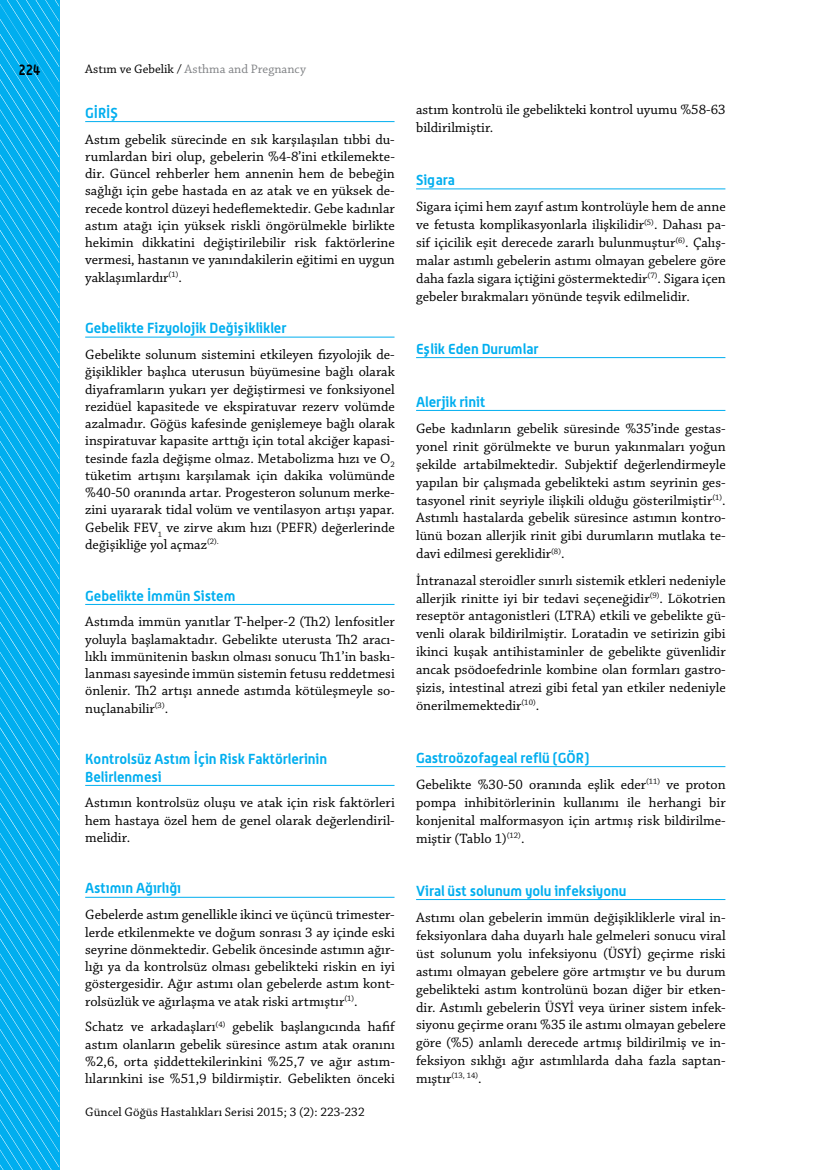
<style>
.page{position:relative;width:830px;height:1170px;background:#fff}
.page>*{position:absolute;margin:0;border:0;box-sizing:border-box;transform-origin:0 0}
.t1{font:700 15px "Alwyn";color:#000;scale:.85 1}
.t2{font:14.25px/17.2px "Chaparral Pro";color:#000;text-align:justify}
.t3{font:700 14.25px/17.2px "Alwyn";color:#00aeef}
.t4{font:12.9px "Chaparral Pro";color:#000}
.t5{font:12.9px "Chaparral Pro";color:#808285}
.s1{color:#000}
</style>
<div class="page">
<hr style="left:85px;top:121px;width:309px;height:1px;background:#00aeef">
<hr style="left:85px;top:337px;width:309px;height:1px;background:#00aeef">
<hr style="left:85px;top:604px;width:309px;height:1px;background:#00aeef">
<hr style="left:85px;top:785px;width:309px;height:1px;background:#00aeef">
<hr style="left:85px;top:896px;width:309px;height:1px;background:#00aeef">
<hr style="left:416px;top:188px;width:309px;height:1px;background:#00aeef">
<hr style="left:416px;top:357px;width:309px;height:1px;background:#00aeef">
<hr style="left:416px;top:410px;width:309px;height:1px;background:#00aeef">
<hr style="left:416px;top:766px;width:309px;height:1px;background:#00aeef">
<hr style="left:416px;top:899px;width:309px;height:1px;background:#00aeef">
<svg style="left:0;top:0;width:59px;height:1169px;background:#0eb2ef"></svg>
<p class="t1" style="left:18px;top:61px;width:28px">224</p>
<p class="t5" style="left:85px;top:62px;width:222px"><span class="s1">Astım ve Gebelik /</span> Asthma and Pregnancy</p>
<p class="t3" style="left:85px;top:104px;width:35px">GİRİŞ</p>
<p class="t2" style="left:85px;top:131px;width:311px">Astım gebelik sürecinde en sık karşılaşılan tıbbi du&shy;rumlardan biri olup, gebelerin %4-8’ini etkilemekte&shy;dir. Güncel rehberler hem annenin hem de bebeğin sağlığı için gebe hastada en az atak ve en yüksek de&shy;recede kontrol düzeyi hedeflemektedir. Gebe kadınlar astım atağı için yüksek riskli öngörülmekle birlikte hekimin dikkatini değiştirilebilir risk faktörlerine vermesi, hastanın ve yanındakilerin eğitimi en uygun yaklaşımlardır<sup>(1)</sup>.</p>
<p class="t3" style="left:85px;top:319px;width:203px">Gebelikte Fizyolojik Değişiklikler</p>
<p class="t2" style="left:85px;top:346px;width:311px">Gebelikte solunum sistemini etkileyen fizyolojik de&shy;ğişiklikler başlıca uterusun büyümesine bağlı olarak diyaframların yukarı yer değiştirmesi ve fonksiyonel rezidüel kapasitede ve ekspiratuvar rezerv volümde azalmadır. Göğüs kafesinde genişlemeye bağlı olarak inspiratuvar kapasite arttığı için total akciğer kapasi&shy;tesinde fazla değişme olmaz. Metabolizma hızı ve O<sub>2 </sub>tüketim artışını karşılamak için dakika volümünde %40-50 oranında artar. Progesteron solunum merke&shy;zini uyararak tidal volüm ve ventilasyon artışı yapar.<br>Gebelik FEV<sub>1</sub> ve zirve akım hızı (PEFR) değerlerinde değişikliğe yol açmaz<sup>(2).</sup></p>
<p class="t3" style="left:85px;top:586px;width:152px">Gebelikte İmmün Sistem</p>
<p class="t2" style="left:85px;top:613px;width:311px">Astımda immün yanıtlar T-helper-2 (Th2) lenfositler yoluyla başlamaktadır. Gebelikte uterusta Th2 aracı&shy;lıklı immünitenin baskın olması sonucu Th1’in baskı&shy;lanması sayesinde immün sistemin fetusu reddetmesi önlenir. Th2 artışı annede astımda kötüleşmeyle so&shy;nuçlanabilir<sup>(3)</sup>.</p>
<p class="t3" style="left:85px;top:750px;width:243px">Kontrolsüz Astım İçin Risk Faktörlerinin<br>Belirlenmesi</p>
<p class="t2" style="left:85px;top:794px;width:311px">Astımın kontrolsüz oluşu ve atak için risk faktörleri hem hastaya özel hem de genel olarak değerlendiril&shy;melidir.</p>
<p class="t3" style="left:85px;top:879px;width:97px">Astımın Ağırlığı</p>
<p class="t2" style="left:85px;top:906px;width:311px">Gebelerde astım genellikle ikinci ve üçüncü trimester&shy;lerde etkilenmekte ve doğum sonrası 3 ay içinde eski seyrine dönmektedir. Gebelik öncesinde astımın ağır&shy;lığı ya da kontrolsüz olması gebelikteki riskin en iyi göstergesidir. Ağır astımı olan gebelerde astım kont&shy;rolsüzlük ve ağırlaşma ve atak riski artmıştır<sup>(1)</sup>.</p>
<p class="t2" style="left:85px;top:1018px;width:311px">Schatz ve arkadaşları<sup>(4)</sup> gebelik başlangıcında hafif astım olanların gebelik süresince astım atak oranını %2,6, orta şiddettekilerinkini %25,7 ve ağır astım&shy;lılarınkini ise %51,9 bildirmiştir. Gebelikten önceki</p>
<p class="t4" style="left:85px;top:1104px;width:281px">Güncel Göğüs Hastalıkları Serisi 2015; 3 (2): 223-232</p>
<p class="t2" style="left:416px;top:101px;width:311px;line-height:17.9px">astım kontrolü ile gebelikteki kontrol uyumu %58-63 bildirilmiştir.</p>
<p class="t3" style="left:416px;top:171px;width:40px">Sigara</p>
<p class="t2" style="left:416px;top:198px;width:311px;line-height:17.9px">Sigara içimi hem zayıf astım kontrolüyle hem de anne ve fetusta komplikasyonlarla ilişkilidir<sup>(5)</sup>. Dahası pa&shy;sif içicilik eşit derecede zararlı bulunmuştur<sup>(6)</sup>. Çalış&shy;malar astımlı gebelerin astımı olmayan gebelere göre daha fazla sigara içtiğini göstermektedir<sup>(7)</sup>. Sigara içen gebeler bırakmaları yönünde teşvik edilmelidir.</p>
<p class="t3" style="left:416px;top:340px;width:124px">Eşlik Eden Durumlar</p>
<p class="t3" style="left:416px;top:392px;width:71px">Alerjik rinit</p>
<p class="t2" style="left:416px;top:420px;width:311px;line-height:17.9px">Gebe kadınların gebelik süresinde %35’inde gestas&shy;yonel rinit görülmekte ve burun yakınmaları yoğun şekilde artabilmektedir. Subjektif değerlendirmeyle yapılan bir çalışmada gebelikteki astım seyrinin ges&shy;tasyonel rinit seyriyle ilişkili olduğu gösterilmiştir<sup>(1)</sup>.<br>Astımlı hastalarda gebelik süresince astımın kontro&shy;lünü bozan allerjik rinit gibi durumların mutlaka te&shy;davi edilmesi gereklidir<sup>(8)</sup>.</p>
<p class="t2" style="left:416px;top:571px;width:311px;line-height:17.9px">İntranazal steroidler sınırlı sistemik etkleri nedeniyle allerjik rinitte iyi bir tedavi seçeneğidir<sup>(9)</sup>. Lökotrien reseptör antagonistleri (LTRA) etkili ve gebelikte gü&shy;venli olarak bildirilmiştir. Loratadin ve setirizin gibi ikinci kuşak antihistaminler de gebelikte güvenlidir ancak psödoefedrinle kombine olan formları gastro&shy;şizis, intestinal atrezi gibi fetal yan etkiler nedeniyle önerilmemektedir<sup>(10)</sup>.</p>
<p class="t3" style="left:416px;top:748px;width:175px">Gastroözofageal reflü (GÖR)</p>
<p class="t2" style="left:416px;top:776px;width:311px;line-height:17.9px">Gebelikte %30-50 oranında eşlik eder<sup>(11)</sup> ve proton pompa inhibitörlerinin kullanımı ile herhangi bir konjenital malformasyon için artmış risk bildirilme&shy;miştir (Tablo 1)<sup>(12)</sup>.</p>
<p class="t3" style="left:416px;top:881px;width:212px">Viral üst solunum yolu infeksiyonu</p>
<p class="t2" style="left:416px;top:909px;width:311px;line-height:17.9px">Astımı olan gebelerin immün değişikliklerle viral in&shy;feksiyonlara daha duyarlı hale gelmeleri sonucu viral üst solunum yolu infeksiyonu (ÜSYİ) geçirme riski astımı olmayan gebelere göre artmıştır ve bu durum gebelikteki astım kontrolünü bozan diğer bir etken&shy;dir. Astımlı gebelerin ÜSYİ veya üriner sistem infek&shy;siyonu geçirme oranı %35 ile astımı olmayan gebelere göre (%5) anlamlı derecede artmış bildirilmiş ve in&shy;feksiyon sıklığı ağır astımlılarda daha fazla saptan&shy;mıştır<sup>(13,</sup> <sup>14)</sup>.</p>
</div>
